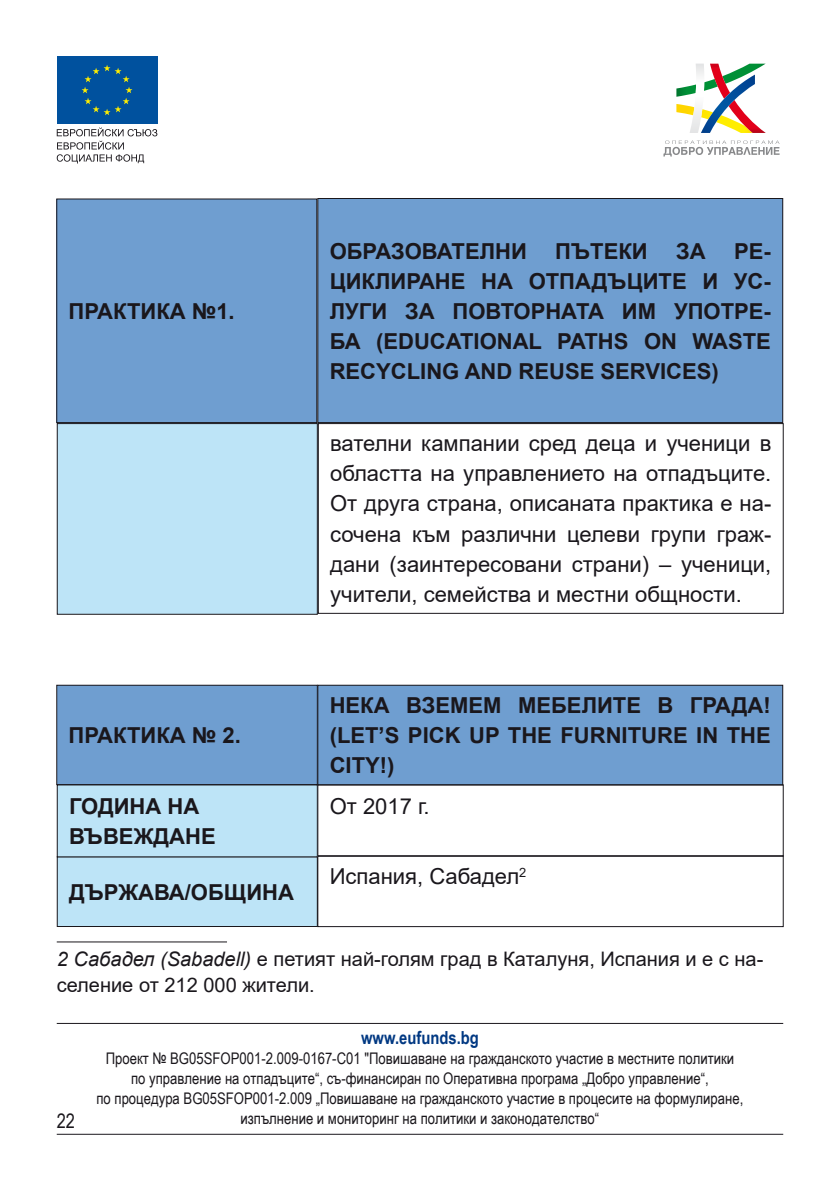
<style>
.page{position:relative;width:840px;height:1191px;background:#fff}
.page>*{position:absolute;margin:0;border:0;box-sizing:border-box;transform-origin:0 0}
.t1{font:700 22px/30px "Arial";color:#1a171c;text-align:justify}
.t2{font:22px/30px "Arial";color:#1a171c;text-align:justify}
.t3{font:20px/26px "Arial";color:#1a171c}
.t4{font:20px "Arial Narrow";color:#1a171c}
.t5{font:700 18px "Arial Narrow";color:#003882}
.t6{font:16px/20px "Arial Narrow";color:#1a171c;text-align:center}
.s1{font-style:italic}
</style>
<div class="page">
<svg style="left:57px;top:127px;width:100px;height:36px"></svg>
<div style="left:57px;top:57px;width:100px;height:67px;background:#00519e"></div>
<svg style="left:82px;top:65px;width:50px;height:50px"></svg>
<svg style="left:663px;top:140px;width:116px;height:17px"></svg>
<svg style="left:676px;top:64px;width:89px;height:69px"></svg>
<hr style="left:57px;top:1133px;width:725px;height:1px;background:#1a171c">
<hr style="left:57px;top:1023px;width:725px;height:1px;background:#1a171c">
<div style="left:317px;top:423px;width:466px;height:191px;border:1px solid #1a171c"></div>
<div style="left:317px;top:198px;width:465px;height:224px;background:#6f9ed0"></div>
<div style="left:317px;top:198px;width:465px;height:225px;border:1px solid #1a171c"></div>
<div style="left:317px;top:685px;width:465px;height:100px;background:#6f9ed0"></div>
<div style="left:317px;top:684px;width:465px;height:101px;border:1px solid #1a171c"></div>
<div style="left:57px;top:199px;width:259px;height:223px;background:#6f9ed0"></div>
<div style="left:56px;top:198px;width:261px;height:225px;border:1px solid #1a171c"></div>
<div style="left:57px;top:685px;width:260px;height:99px;background:#6f9ed0"></div>
<div style="left:56px;top:684px;width:261px;height:101px;border:1px solid #1a171c"></div>
<div style="left:57px;top:423px;width:260px;height:191px;background:#bde4f7"></div>
<div style="left:57px;top:423px;width:260px;height:192px;border:1px solid #1a171c"></div>
<div style="left:57px;top:856px;width:260px;height:70px;background:#bde4f7"></div>
<div style="left:57px;top:856px;width:260px;height:71px;border:1px solid #1a171c"></div>
<div style="left:317px;top:784px;width:466px;height:72px;border:1px solid #1a171c"></div>
<div style="left:317px;top:855px;width:466px;height:72px;border:1px solid #1a171c"></div>
<div style="left:57px;top:785px;width:260px;height:72px;background:#bde4f7"></div>
<div style="left:57px;top:784px;width:260px;height:73px;border:1px solid #1a171c"></div>
<hr style="left:57px;top:941px;width:170px;height:1px;background:#1a171c">
<h1 class="t1" style="left:69px;top:296px;width:167px">ПРАКТИКА №1.</h1>
<h1 class="t1" style="left:329px;top:236px;width:199px">ОБРАЗОВАТЕЛНИ</h1>
<h1 class="t1" style="left:555px;top:236px;width:94px">ПЪТЕКИ</h1>
<h1 class="t1" style="left:675px;top:236px;width:31px">ЗА</h1>
<h1 class="t1" style="left:329px;top:236px;width:442px;text-indent:404px">РЕ-ЦИКЛИРАНЕ НА ОТПАДЪЦИТЕ И УС-ЛУГИ ЗА ПОВТОРНАТА ИМ УПОТРЕ-БА (EDUCATIONAL PATHS ON WASTE RECYCLING AND REUSE SERVICES)</h1>
<p class="t2" style="left:330px;top:428px;width:442px">вателни кампании сред деца и ученици в областта на управлението на отпадъците.<br>От друга страна, описаната практика е на&shy;сочена към различни целеви групи граж&shy;дани (заинтересовани страни) – ученици, учители, семейства и местни общности.</p>
<h1 class="t1" style="left:69px;top:720px;width:174px">ПРАКТИКА № 2.</h1>
<h1 class="t1" style="left:69px;top:791px;width:148px">ГОДИНА НА<br>ВЪВЕЖДАНЕ</h1>
<h1 class="t1" style="left:69px;top:877px;width:226px">ДЪРЖАВА/ОБЩИНА</h1>
<h1 class="t1" style="left:329px;top:690px;width:442px">НЕКА ВЗЕМЕМ МЕБЕЛИТЕ В ГРАДА! (LET’S PICK UP THE FURNITURE IN THE CITY!)</h1>
<h1 class="t2" style="left:329px;top:790px;width:101px">От 2017 г.</h1>
<h1 class="t2" style="left:329px;top:861px;width:198px">Испания, Сабадел<sup>2</sup></h1>
<p class="t3" style="left:57px;top:945px;width:707px"><span class="s1">2 Сабадел (Sabadell)</span> е петият най-голям град в Каталуня, Испания и е с на&shy;селение от 212 000 жители.</p>
<p class="t5" style="left:361px;top:1023px;width:119px">www.eufunds.bg</p>
<p class="t6" style="left:96px;top:1047px;width:648px">Проект № BG05SFOP001-2.009-0167-C01 "Повишаване на гражданското участие в местните политики по управление на отпадъците“, съ-финансиран по Оперативна програма „Добро управление“,<br>по процедура BG05SFOP001-2.009 „Повишаване на гражданското участие в процесите на формулиране,</p>
<p class="t4" style="left:57px;top:1106px;width:20px">22</p>
<p class="t6" style="left:240px;top:1107px;width:360px">изпълнение и мониторинг на политики и законодателство“</p>
</div>
